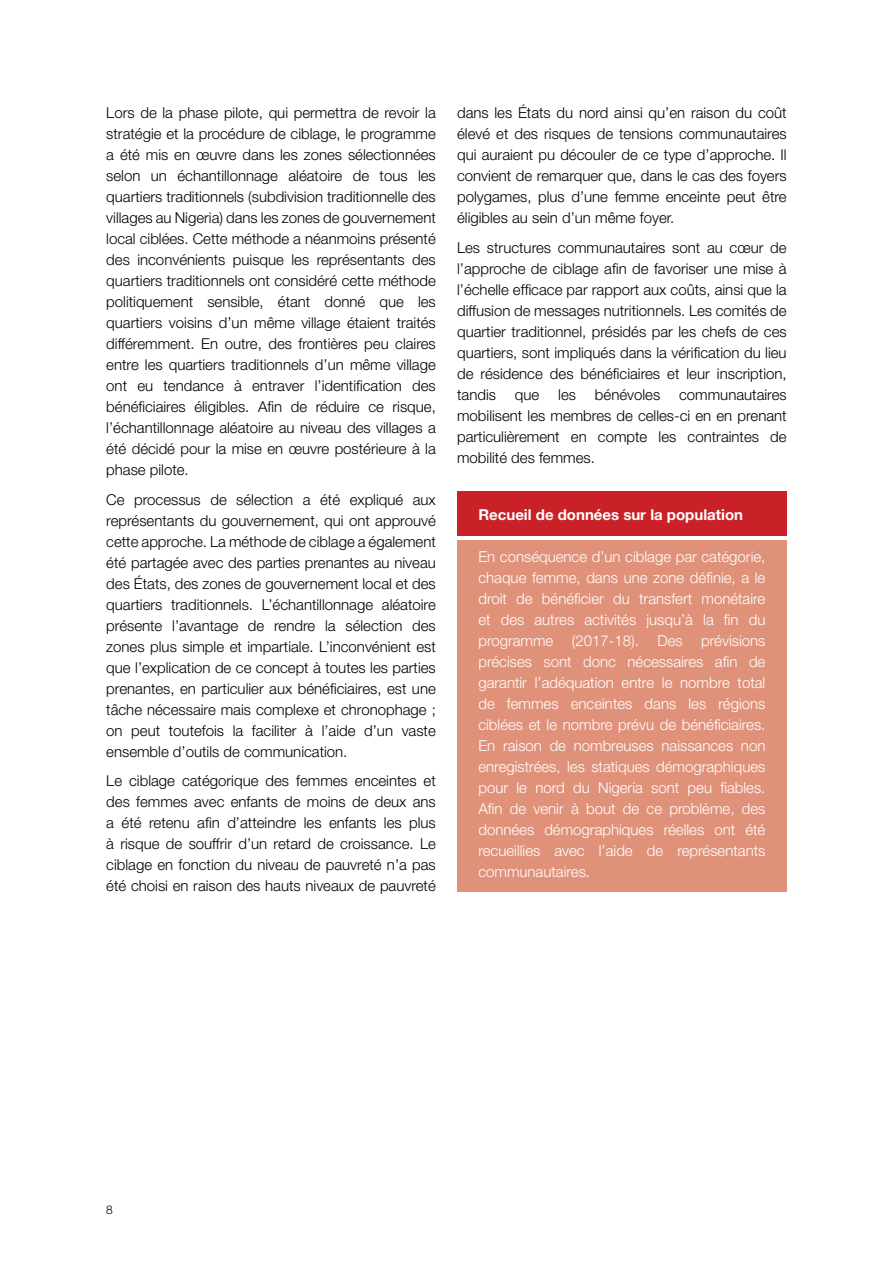
<style>
.page{position:relative;width:893px;height:1263px;background:#fff}
.page>*{position:absolute;margin:0;border:0;box-sizing:border-box;transform-origin:0 0}
.t1{font:300 15px/21px "Helvetica Neue CE";color:#000;text-align:justify}
.t2{font:300 15px/21px "Helvetica Neue CE";color:#fff;text-align:justify}
.t3{font:700 15px "Helvetica Neue";color:#fff}
.t4{font:300 12px "Helvetica Neue CE";color:#000}
</style>
<div class="page">
<div style="left:457px;top:540px;width:330px;height:352px;background:#e09179"></div>
<div style="left:457px;top:491px;width:330px;height:44px;background:#ca2128"></div>
<p class="t1" style="left:106px;top:102px;width:331px">Lors de la phase pilote, qui permettra de revoir la stratégie et la procédure de ciblage, le programme a été mis en œuvre dans les zones sélectionnées selon un échantillonnage aléatoire de tous les quartiers traditionnels (subdivision traditionnelle des villages au Nigeria) dans les zones de gouvernement local ciblées. Cette méthode a néanmoins présenté des inconvénients puisque les représentants des quartiers traditionnels ont considéré cette méthode politiquement sensible, étant donné que les quartiers voisins d’un même village étaient traités différemment. En outre, des frontières peu claires entre les quartiers traditionnels d’un même village ont eu tendance à entraver l’identification des bénéficiaires éligibles. Afin de réduire ce risque, l’échantillonnage aléatoire au niveau des villages a été décidé pour la mise en œuvre postérieure à la phase pilote.</p>
<p class="t1" style="left:106px;top:489px;width:331px">Ce processus de sélection a été expliqué aux représentants du gouvernement, qui ont approuvé cette approche. La méthode de ciblage a également été partagée avec des parties prenantes au niveau des États, des zones de gouvernement local et des quartiers traditionnels. L’échantillonnage aléatoire présente l’avantage de rendre la sélection des zones plus simple et impartiale. L’inconvénient est que l’explication de ce concept à toutes les parties prenantes, en particulier aux bénéficiaires, est une tâche nécessaire mais complexe et chronophage ; on peut toutefois la faciliter à l’aide d’un vaste ensemble d’outils de communication.</p>
<p class="t1" style="left:106px;top:770px;width:331px">Le ciblage catégorique des femmes enceintes et des femmes avec enfants de moins de deux ans a été retenu afin d’atteindre les enfants les plus à risque de souffrir d’un retard de croissance. Le ciblage en fonction du niveau de pauvreté n’a pas été choisi en raison des hauts niveaux de pauvreté</p>
<p class="t1" style="left:457px;top:102px;width:331px">dans les États du nord ainsi qu’en raison du coût élevé et des risques de tensions communautaires qui auraient pu découler de ce type d’approche. Il convient de remarquer que, dans le cas des foyers polygames, plus d’une femme enceinte peut être éligibles au sein d’un même foyer.</p>
<p class="t1" style="left:457px;top:237px;width:331px">Les structures communautaires sont au cœur de l’approche de ciblage afin de favoriser une mise à l’échelle efficace par rapport aux coûts, ainsi que la diffusion de messages nutritionnels. Les comités de quartier traditionnel, présidés par les chefs de ces quartiers, sont impliqués dans la vérification du lieu de résidence des bénéficiaires et leur inscription, tandis</p>
<p class="t1" style="left:515px;top:384px;width:26px">que</p>
<p class="t1" style="left:558px;top:384px;width:19px">les</p>
<p class="t1" style="left:595px;top:384px;width:67px">bénévoles</p>
<p class="t1" style="left:457px;top:384px;width:331px;text-indent:222px">communautaires mobilisent les membres de celles-ci en en prenant particulièrement en compte les contraintes de mobilité des femmes.</p>
<p class="t3" style="left:478px;top:505px;width:266px">Recueil de données sur la population</p>
<p class="t2" style="left:478px;top:546px;width:289px">En conséquence d’un ciblage par catégorie, chaque femme, dans une zone définie, a le droit de bénéficier du transfert monétaire et des autres activités jusqu’à la fin du programme (2017-18). Des prévisions précises sont donc nécessaires afin de garantir l’adéquation entre le nombre total de femmes enceintes dans les régions ciblées et le nombre prévu de bénéficiaires.<br>En raison de nombreuses naissances non enregistrées, les statiques démographiques pour le nord du Nigeria sont peu fiables.<br>Afin de venir à bout de ce problème, des données démographiques réelles ont été recueillies avec l’aide de représentants communautaires.</p>
<p class="t4" style="left:106px;top:1203px;width:8px">8</p>
</div>
